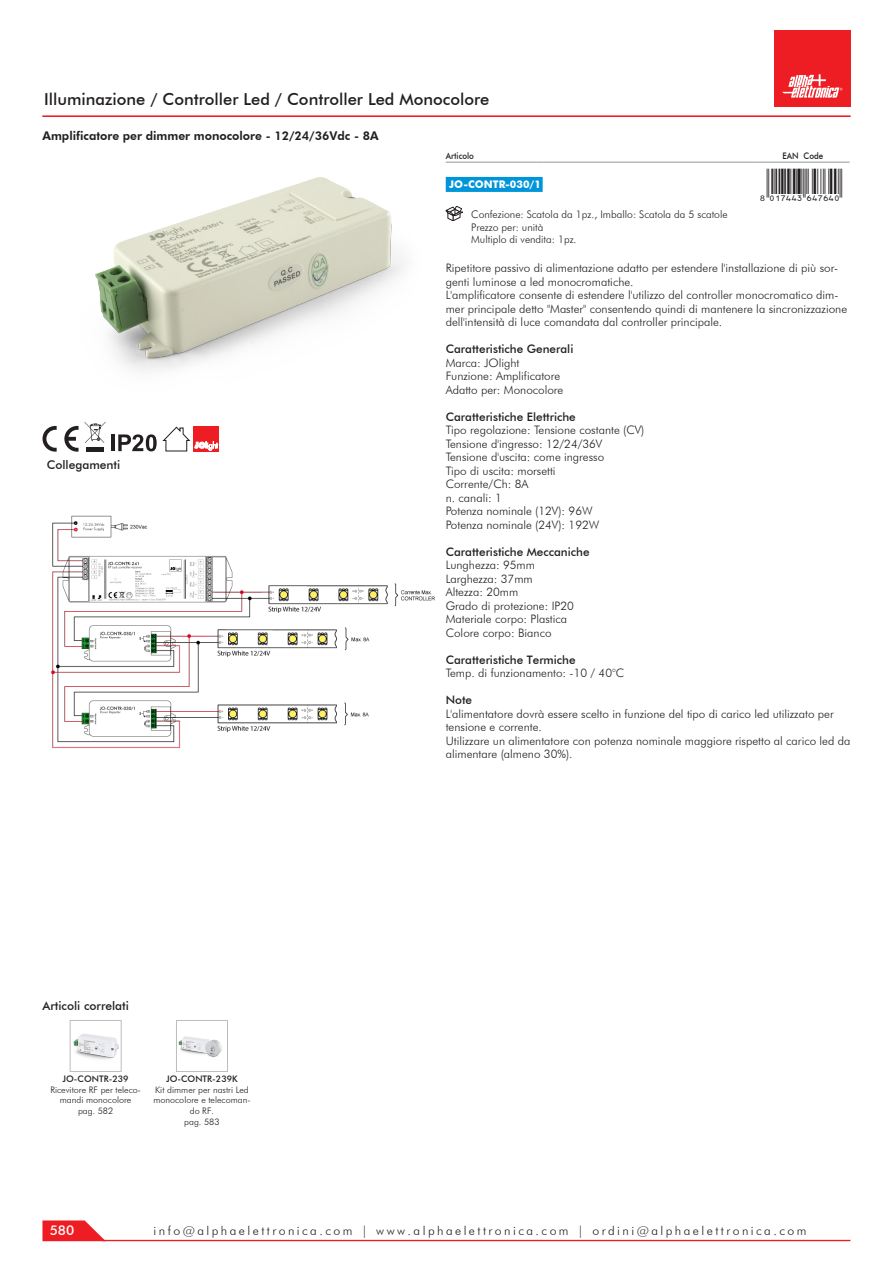
<style>
.page{position:relative;width:893px;height:1263px;background:#fff}
.page>*{position:absolute;margin:0;border:0;box-sizing:border-box;transform-origin:0 0}
.t1{font:500 16.5px "Futura BT";color:#231f20}
.t2{font:500 13.5px "Futura BT";color:#fff}
.t3{font:300 12.3px "Futura BT";letter-spacing:.2em;color:#231f20}
.t4{font:800 12px "Futura BT";color:#231f20}
.t5{font:500 12px "Futura BT";color:#231f20}
.Descrizione{font:300 11.7px/13.5px "Futura BT";color:#231f20}
.t6{font:300 10.5px/12.6px "Futura BT";color:#231f20}
.Articolo{font:700 10.5px "Futura BT";color:#fff}
.t7{font:300 9px/10.8px "Futura BT";color:#231f20;text-align:center}
.t8{font:500 9px "Futura BT";color:#231f20}
.t9{font:500 9px "Futura BT";color:#231f20;scale:.9 1}
.s1{font-weight:500}
</style>
<div class="page">
<svg style="left:42px;top:1220px;width:808px;height:21px"></svg>
<div style="left:774px;top:30px;width:76px;height:76px;background:#ee1d23"></div>
<svg style="left:782px;top:74px;width:60px;height:24px"></svg>
<hr style="left:43px;top:115px;width:807px;height:2px;background:#ee1d23">
<img style="left:95px;top:177px;width:309px;height:194px">
<svg style="left:43px;top:426px;width:14px;height:25px"></svg>
<svg style="left:64px;top:426px;width:15px;height:25px"></svg>
<svg style="left:85px;top:422px;width:21px;height:21px"></svg>
<hr style="left:86px;top:447px;width:18px;height:4px;background:#231f20">
<hr style="left:112px;top:434px;width:3px;height:17px;background:#231f20">
<svg style="left:118px;top:434px;width:39px;height:17px"></svg>
<div style="left:193px;top:426px;width:26px;height:25px;background:#ee1d23"></div>
<svg style="left:163px;top:427px;width:55px;height:24px"></svg>
<img style="left:52px;top:516px;width:383px;height:232px">
<hr style="left:446px;top:162px;width:98px;height:1px;background:#939598">
<hr style="left:544px;top:162px;width:212px;height:1px;background:#939598">
<hr style="left:756px;top:162px;width:94px;height:1px;background:#939598">
<div style="left:446px;top:177px;width:97px;height:15px;background:#0095d9"></div>
<svg style="left:446px;top:206px;width:17px;height:15px"></svg>
<img style="left:73px;top:1033px;width:46px;height:27px">
<div style="left:70px;top:1020px;width:51px;height:52px;border:1px solid #bcbdc0"></div>
<img style="left:178px;top:1036px;width:44px;height:21px">
<div style="left:176px;top:1020px;width:52px;height:52px;border:1px solid #bcbdc0"></div>
<h1 class="t1" style="left:44px;top:89px;width:447px">Illuminazione / Controller Led / Controller Led Monocolore</h1>
<p class="t4" style="left:43px;top:128px;width:338px">Amplificatore per dimmer monocolore - 12/24/36Vdc - 8A</p>
<p class="t5" style="left:47px;top:457px;width:75px">Collegamenti</p>
<p class="t5" style="left:43px;top:998px;width:88px">Articoli correlati</p>
<p class="t8" style="left:63px;top:1073px;width:68px">JO-CONTR-239</p>
<p class="t7" style="left:50px;top:1084px;width:92px">Ricevitore RF per teleco&shy;mandi monocolore pag. 582</p>
<p class="t8" style="left:166px;top:1073px;width:73px">JO-CONTR-239K</p>
<p class="t7" style="left:153px;top:1084px;width:99px">Kit dimmer per nastri Led monocolore e telecoman&shy;do RF.<br>pag. 583</p>
<p class="t9" style="left:446px;top:150px;width:33px">Articolo</p>
<p class="t9" style="left:782px;top:150px;width:47px">EAN Code</p>
<p class="Articolo" style="left:449px;top:178px;width:93px">JO-CONTR-030/1</p>
<p class="t6" style="left:471px;top:208px;width:258px">Confezione: Scatola da 1pz., Imballo: Scatola da 5 scatole<br>Prezzo per: unità<br>Multiplo di vendita: 1pz.</p>
<p class="Descrizione" style="left:446px;top:261px;width:403px">Ripetitore passivo di alimentazione adatto per estendere l'installazione di più sor&shy;genti luminose a led monocromatiche.<br>L'amplificatore consente di estendere l'utilizzo del controller monocromatico dim&shy;mer principale detto "Master" consentendo quindi di mantenere la sincronizzazione dell'intensità di luce comandata dal controller principale.</p>
<p class="Descrizione" style="left:446px;top:342px;width:129px"><span class="s1">Caratteristiche Generali<br></span>Marca: JOlight<br>Funzione: Amplificatore<br>Adatto per: Monocolore</p>
<p class="Descrizione" style="left:446px;top:410px;width:200px"><span class="s1">Caratteristiche Elettriche<br></span>Tipo regolazione: Tensione costante (CV)<br>Tensione d'ingresso: 12/24/36V<br>Tensione d'uscita: come ingresso<br>Tipo di uscita: morsetti<br>Corrente/Ch: 8A<br>n. canali: 1<br>Potenza nominale (12V): 96W<br>Potenza nominale (24V): 192W</p>
<p class="Descrizione" style="left:446px;top:545px;width:145px"><span class="s1">Caratteristiche Meccaniche<br></span>Lunghezza: 95mm<br>Larghezza: 37mm<br>Altezza: 20mm<br>Grado di protezione: IP20<br>Materiale corpo: Plastica<br>Colore corpo: Bianco</p>
<p class="Descrizione" style="left:446px;top:653px;width:180px"><span class="s1">Caratteristiche Termiche<br></span>Temp. di funzionamento: -10 / 40°C</p>
<p class="Descrizione" style="left:446px;top:693px;width:406px"><span class="s1">Note<br></span>L'alimentatore dovrà essere scelto in funzione del tipo di carico led utilizzato per tensione e corrente.<br>Utilizzare un alimentatore con potenza nominale maggiore rispetto al carico led da alimentare (almeno 30%).</p>
<p class="t2" style="left:50px;top:1222px;width:26px">580</p>
<p class="t3" style="left:154px;top:1223px;width:654px">info@alphaelettronica.com | www.alphaelettronica.com | ordini@alphaelettronica.com</p>
</div>
